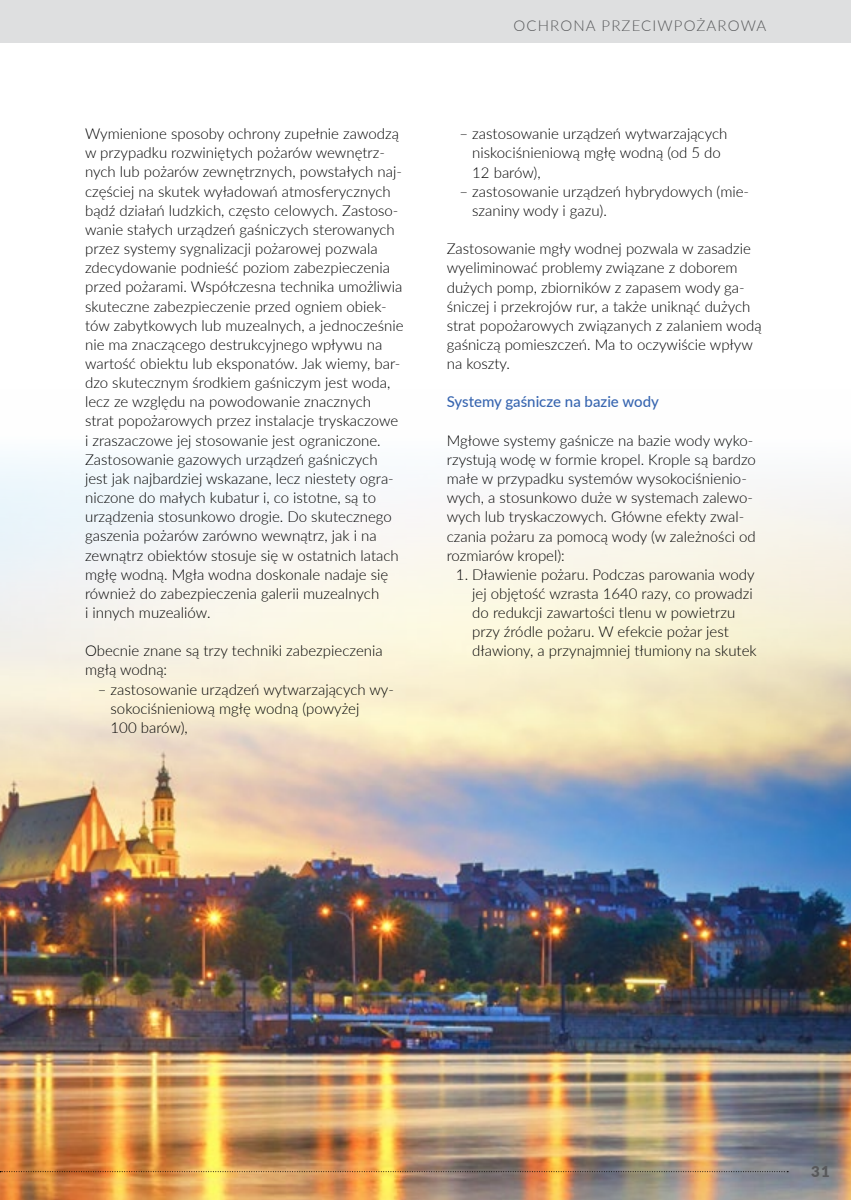
<style>
.page{position:relative;width:851px;height:1200px;background:#fff}
.page>*{position:absolute;margin:0;border:0;box-sizing:border-box;transform-origin:0 0}
.t1{font:300 15px/19.2px "Lato";color:#000}
.t2{font:500 15px "Lato";color:#3765b0}
.t3{font:300 15px "Lato";letter-spacing:.075em;color:#58595b}
.t4{font:900 15px "Lato";color:#58595b}
</style>
<div class="page">
<img style="left:0;top:457px;width:850px;height:742px">
<div style="left:0;top:0;width:850px;height:42px;background:#dedfe0"></div>
<svg style="left:0;top:1170px;width:788px;height:1px"></svg>
<p class="t1" style="left:85px;top:124px;width:320px">Wymienione sposoby ochrony zupełnie zawodzą w przypadku rozwiniętych pożarów wewnętrz&shy;nych lub pożarów zewnętrznych, powstałych naj&shy;częściej na skutek wyładowań atmosferycznych bądź działań ludzkich, często celowych. Zastoso&shy;wanie stałych urządzeń gaśniczych sterowanych przez systemy sygnalizacji pożarowej pozwala zdecydowanie podnieść poziom zabezpieczenia przed pożarami. Współczesna technika umożliwia skuteczne zabezpieczenie przed ogniem obiek&shy;tów zabytkowych lub muzealnych, a jednocześnie nie ma znaczącego destrukcyjnego wpływu na wartość obiektu lub eksponatów. Jak wiemy, bar&shy;dzo skutecznym środkiem gaśniczym jest woda, lecz ze względu na powodowanie znacznych strat popożarowych przez instalacje tryskaczowe i zraszaczowe jej stosowanie jest ograniczone.<br>Zastosowanie gazowych urządzeń gaśniczych jest jak najbardziej wskazane, lecz niestety ogra&shy;niczone do małych kubatur i, co istotne, są to urządzenia stosunkowo drogie. Do skutecznego gaszenia pożarów zarówno wewnątrz, jak i na zewnątrz obiektów stosuje się w ostatnich latach mgłę wodną. Mgła wodna doskonale nadaje się również do zabezpieczenia galerii muzealnych<br>i innych muzealiów.</p>
<p class="t1" style="left:85px;top:640px;width:299px">Obecnie znane są trzy techniki zabezpieczenia mgłą wodną:</p>
<p class="t1" style="left:111px;top:679px;width:285px;text-indent:-13px">– zastosowanie urządzeń wytwarzających wy&shy;sokociśnieniową mgłę wodną (powyżej<br>100 barów),</p>
<p class="t3" style="left:513px;top:15px;width:254px">OCHRONA PRZECIWPOŻAROWA</p>
<p class="t1" style="left:472px;top:124px;width:256px;text-indent:-13px">– zastosowanie urządzeń wytwarzających niskociśnieniową mgłę wodną (od 5 do<br>12 barów),</p>
<p class="t1" style="left:472px;top:181px;width:278px;text-indent:-13px">– zastosowanie urządzeń hybrydowych (mie&shy;szaniny wody i gazu).</p>
<p class="t1" style="left:446px;top:239px;width:316px">Zastosowanie mgły wodnej pozwala w zasadzie wyeliminować problemy związane z doborem dużych pomp, zbiorników z zapasem wody ga&shy;śniczej i przekrojów rur, a także uniknąć dużych strat popożarowych związanych z zalaniem wodą gaśniczą pomieszczeń. Ma to oczywiście wpływ na koszty.</p>
<p class="t2" style="left:446px;top:391px;width:214px">Systemy gaśnicze na bazie wody</p>
<p class="t1" style="left:446px;top:430px;width:310px">Mgłowe systemy gaśnicze na bazie wody wyko&shy;rzystują wodę w formie kropel. Krople są bardzo małe w przypadku systemów wysokociśnienio&shy;wych, a stosunkowo duże w systemach zalewo&shy;wych lub tryskaczowych. Główne efekty zwal&shy;czania pożaru za pomocą wody (w zależności od rozmiarów kropel):</p>
<p class="t1" style="left:472px;top:564px;width:286px;text-indent:-16px">1. Dławienie pożaru. Podczas parowania wody jej objętość wzrasta 1640 razy, co prowadzi do redukcji zawartości tlenu w powietrzu przy źródle pożaru. W efekcie pożar jest dławiony, a przynajmniej tłumiony na skutek</p>
<p class="t4" style="left:811px;top:1160px;width:20px">31</p>
</div>
